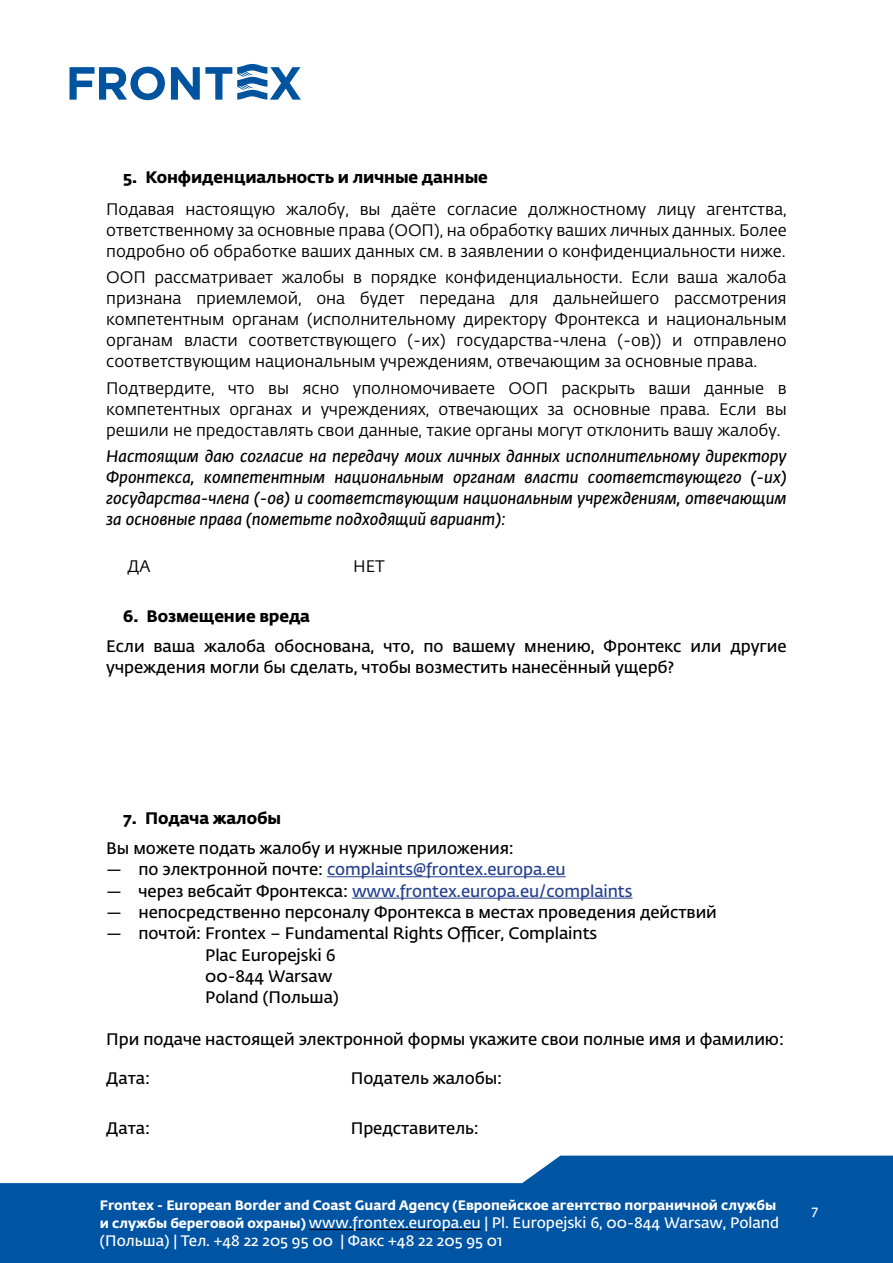
<style>
.page{position:relative;width:893px;height:1263px;background:#fff}
.page>*{position:absolute;margin:0;border:0;box-sizing:border-box;transform-origin:0 0}
.t1{font:16.5px/21px "Fedra Sans Pro";letter-spacing:-.005em;color:#000;text-align:justify}
.t2{font:600 16.5px/21.3px "Fedra Sans Pro";letter-spacing:-.005em;color:#000}
.t3{font:italic 600 16.5px/21px "Fedra Sans Pro";letter-spacing:-.005em;color:#000;text-align:justify}
.t4{font:600 16.5px "Fedra Sans Pro";letter-spacing:-.005em;color:#25408f}
.t5{font:700 16.5px "Fedra Sans Pro";letter-spacing:-.005em;color:#000}
.t6{font:600 15px/18px "Fedra Sans Pro";color:#fff}
.t7{font:700 13.5px "Fedra Sans Pro";color:#fff}
.t8{font:600 13.5px "Fedra Sans Pro";color:#fff}
.s1{color:#000}
.s2{font-weight:700;font-size:13.5px}
</style>
<div class="page">
<svg style="left:0;top:1155px;width:893px;height:108px;fill:#0054a4"></svg>
<svg style="left:70px;top:64px;width:231px;height:36px"></svg>
<hr style="left:309px;top:1229px;width:172px;height:1px;background:#000">
<hr style="left:327px;top:876px;width:239px;height:1px;background:#25408f">
<hr style="left:352px;top:898px;width:280px;height:1px;background:#25408f">
<p class="t5" style="left:123px;top:164px;width:366px">5. Конфиденциальность и личные данные</p>
<p class="t1" style="left:106px;top:198px;width:682px">Подавая настоящую жалобу, вы даёте согласие должностному лицу агентства, ответственному за основные права (ООП), на обработку ваших личных данных. Более подробно об обработке ваших данных см. в заявлении о конфиденциальности ниже.</p>
<p class="t1" style="left:106px;top:266px;width:682px">ООП рассматривает жалобы в порядке конфиденциальности. Если ваша жалоба признана приемлемой, она будет передана для дальнейшего рассмотрения компетентным органам (исполнительному директору Фронтекса и национальным органам власти соответствующего (-их) государства-члена (-ов)) и отправлено соответствующим национальным учреждениям, отвечающим за основные права.</p>
<p class="t1" style="left:106px;top:377px;width:682px">Подтвердите, что вы ясно уполномочиваете ООП раскрыть ваши данные в компетентных органах и учреждениях, отвечающих за основные права. Если вы решили не предоставлять свои данные, такие органы могут отклонить вашу жалобу.</p>
<p class="t3" style="left:106px;top:445px;width:682px">Настоящим даю согласие на передачу моих личных данных исполнительному директору Фронтекса, компетентным национальным органам власти соответствующего (-их) государства-члена (-ов) и соответствующим национальным учреждениям, отвечающим за основные права (пометьте подходящий вариант):</p>
<p class="t1" style="left:128px;top:555px;width:24px">ДА</p>
<p class="t1" style="left:353px;top:555px;width:33px">НЕТ</p>
<p class="t5" style="left:123px;top:603px;width:188px">6. Возмещение вреда</p>
<p class="t2" style="left:106px;top:635px;width:682px">Если ваша жалоба обоснована, что, по вашему мнению, Фронтекс или другие учреждения могли бы сделать, чтобы возместить нанесённый ущерб?</p>
<p class="t5" style="left:123px;top:805px;width:159px">7. Подача жалобы</p>
<p class="t2" style="left:106px;top:836px;width:409px">Вы можете подать жалобу и нужные приложения:</p>
<p class="t4" style="left:106px;top:857px;width:461px"><span class="s1">— по электронной почте:</span> complaints@frontex.europa.eu</p>
<p class="t4" style="left:106px;top:879px;width:528px"><span class="s1">— через вебсайт Фронтекса:</span> www.frontex.europa.eu/complaints</p>
<p class="t2" style="left:106px;top:901px;width:612px">— непосредственно персоналу Фронтекса в местах проведения действий</p>
<p class="t2" style="left:205px;top:922px;width:393px;text-indent:-99px">— почтой: Frontex – Fundamental Rights Officer, Complaints<br>Plac Europejski 6<br>00-844 Warsaw<br>Poland (Польша)</p>
<p class="t2" style="left:106px;top:1028px;width:679px">При подаче настоящей электронной формы укажите свои полные имя и фамилию:</p>
<p class="t2" style="left:106px;top:1066px;width:45px">Дата:</p>
<p class="t2" style="left:351px;top:1066px;width:153px">Податель жалобы:</p>
<p class="t2" style="left:106px;top:1117px;width:45px">Дата:</p>
<p class="t2" style="left:351px;top:1117px;width:129px">Представитель:</p>
<p class="t7" style="left:100px;top:1194px;width:678px">Frontex - European Border and Coast Guard Agency (Европейское агентство пограничной службы</p>
<p class="t6" style="left:100px;top:1213px;width:681px"><span class="s2">и службы береговой охраны)</span> www.frontex.europa.eu | Pl. Europejski 6, 00-844 Warsaw, Poland (Польша) | Тел. +48 22 205 95 00 | Факс +48 22 205 95 01</p>
<p class="t8" style="left:812px;top:1200px;width:8px">7</p>
</div>
